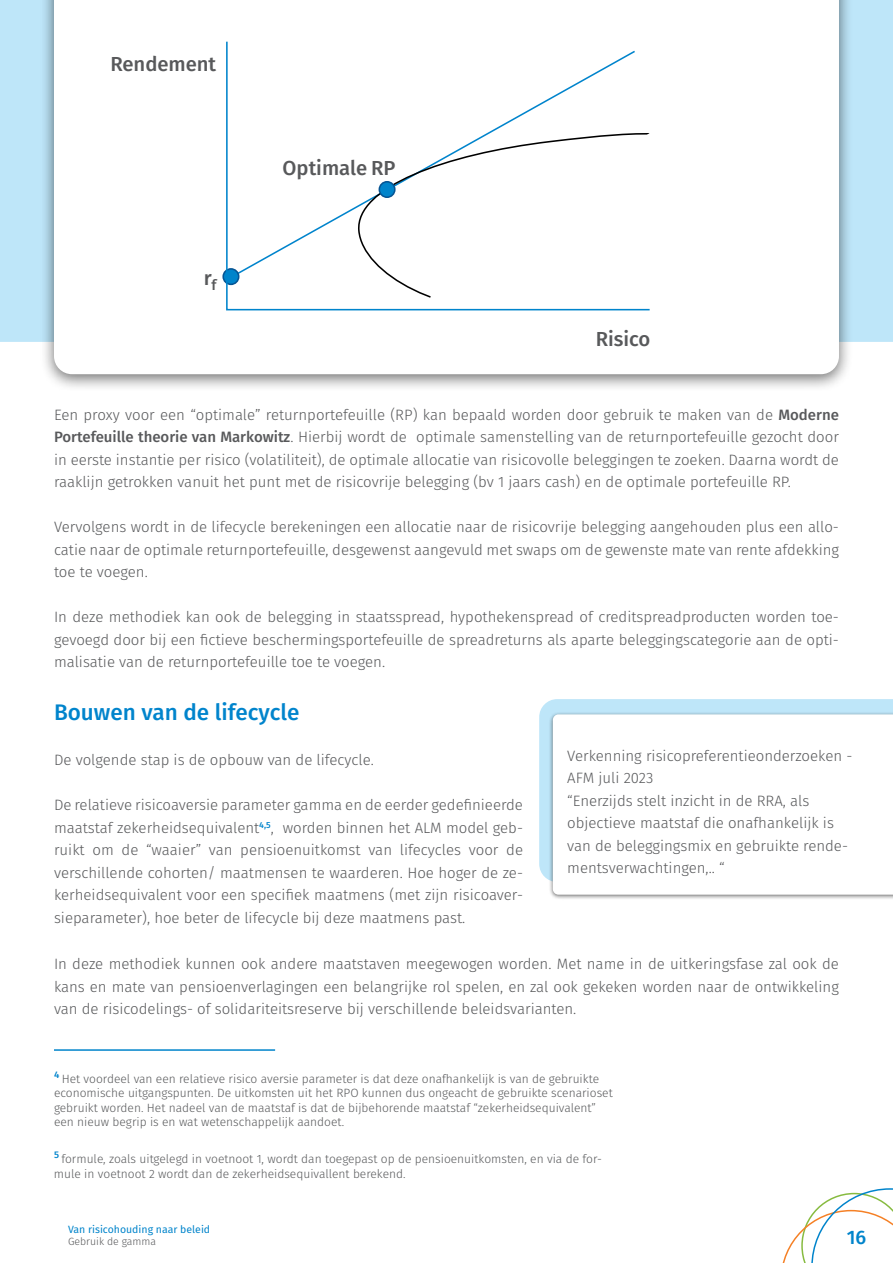
<style>
.page{position:relative;width:893px;height:1263px;background:#fff}
.page>*{position:absolute;margin:0;border:0;box-sizing:border-box;transform-origin:0 0}
.t1{font:500 22.5px "Fira Sans";color:#0084cc}
.t2{font:500 20.25px "Fira Sans";letter-spacing:-.005em;color:#58595b}
.t3{font:500 19.5px "Fira Sans";color:#0084cb}
.t4{font:300 15px/22.5px "Fira Sans";color:#58595b;text-align:justify}
.t5{font:300 12px/14.4px "Fira Sans";color:#58595b}
.t6{font:10.5px "Fira Sans";color:#0084cb}
.t7{font:300 10.5px "Fira Sans";color:#58595b}
.t8{font:500 9.6px "Fira Sans";color:#0084cc}
.s1{font-weight:500}
</style>
<div class="page">
<svg style="left:782px;top:1188px;width:111px;height:75px"></svg>
<div style="left:539px;top:699px;width:354px;height:180px;background:#bee6f9"></div>
<div style="left:0;top:0;width:893px;height:342px;background:#bee6f9"></div>
<div style="left:40px;top:0;width:813px;height:393px;background:#000;opacity:.55"></div>
<svg style="left:54px;top:0;width:785px;height:374px"></svg>
<hr style="left:54px;top:1049px;width:221px;height:2px;background:#0084cb">
<div style="left:222px;top:268px;width:17px;height:17px;border:2px solid #065594;border-radius:50%"></div>
<svg style="left:414px;top:127px;width:306px;height:212px"></svg>
<svg style="left:225px;top:40px;width:426px;height:271px"></svg>
<div style="left:379px;top:182px;width:16px;height:15px;background:#0084cb;border-radius:50%"></div>
<div style="left:379px;top:181px;width:17px;height:17px;border:2px solid #065594;border-radius:50%"></div>
<div style="left:548px;top:711px;width:345px;height:189px;background:#000;opacity:.55"></div>
<svg style="left:553px;top:714px;width:340px;height:181px"></svg>
<h2 class="t2" style="left:111px;top:48px;width:107px">Rendement</h2>
<h2 class="t2" style="left:204px;top:261px;width:14px">r<sub>f</sub></h2>
<h2 class="t2" style="left:283px;top:152px;width:114px">Optimale RP</h2>
<h2 class="t2" style="left:596px;top:323px;width:56px">Risico</h2>
<p class="t4" style="left:54px;top:403px;width:786px">Een proxy voor een “optimale” returnportefeuille (RP) kan bepaald worden door gebruik te maken van de <span class="s1">Moderne Portefeuille theorie van Markowitz</span>. Hierbij wordt de optimale samenstelling van de returnportefeuille gezocht door in eerste instantie per risico (volatiliteit), de optimale allocatie van risicovolle beleggingen te zoeken. Daarna wordt de raaklijn getrokken vanuit het punt met de risicovrije belegging (bv 1 jaars cash) en de optimale portefeuille RP.</p>
<p class="t4" style="left:54px;top:516px;width:786px">Vervolgens wordt in de lifecycle berekeningen een allocatie naar de risicovrije belegging aangehouden plus een allo&shy;catie naar de optimale returnportefeuille, desgewenst aangevuld met swaps om de gewenste mate van rente afdekking toe te voegen.</p>
<p class="t4" style="left:54px;top:606px;width:786px">In deze methodiek kan ook de belegging in staatsspread, hypothekenspread of creditspreadproducten worden toe&shy;gevoegd door bij een fictieve beschermingsportefeuille de spreadreturns als aparte beleggingscategorie aan de opti&shy;malisatie van de returnportefeuille toe te voegen.</p>
<h1 class="t1" style="left:54px;top:694px;width:247px">Bouwen van de lifecycle</h1>
<p class="t4" style="left:54px;top:749px;width:321px">De volgende stap is de opbouw van de lifecycle.</p>
<p class="t4" style="left:54px;top:794px;width:471px">De relatieve risicoaversie parameter gamma en de eerder gedefinieerde maatstaf zekerheidsequivalent<sup>4,5</sup>, worden binnen het ALM model geb&shy;ruikt om de “waaier” van pensioenuitkomst van lifecycles voor de verschillende cohorten/ maatmensen te waarderen. Hoe hoger de ze&shy;kerheidsequivalent voor een specifiek maatmens (met zijn risicoaver&shy;sieparameter), hoe beter de lifecycle bij deze maatmens past.</p>
<p class="t4" style="left:567px;top:744px;width:287px;text-align:left">Verkenning risicopreferentieonderzoeken - AFM juli 2023<br>“Enerzijds stelt inzicht in de RRA, als objectieve maatstaf die onafhankelijk is van de beleggingsmix en gebruikte rende&shy;mentsverwachtingen,.. “</p>
<p class="t4" style="left:54px;top:953px;width:786px">In deze methodiek kunnen ook andere maatstaven meegewogen worden. Met name in de uitkeringsfase zal ook de kans en mate van pensioenverlagingen een belangrijke rol spelen, en zal ook gekeken worden naar de ontwikkeling van de risicodelings- of solidariteitsreserve bij verschillende beleidsvarianten.</p>
<p class="t8" style="left:54px;top:1066px;width:7px">4</p>
<p class="t5" style="left:54px;top:1071px;width:560px;text-indent:8px">Het voordeel van een relatieve risico aversie parameter is dat deze onafhankelijk is van de gebruikte economische uitgangspunten. De uitkomsten uit het RPO kunnen dus ongeacht de gebruikte scenarioset gebruikt worden. Het nadeel van de maatstaf is dat de bijbehorende maatstaf “zekerheidsequivalent” een nieuw begrip is en wat wetenschappelijk aandoet.</p>
<p class="t8" style="left:54px;top:1146px;width:7px">5</p>
<p class="t5" style="left:54px;top:1152px;width:549px;text-indent:7px">formule, zoals uitgelegd in voetnoot 1, wordt dan toegepast op de pensioenuitkomsten, en via de for&shy;mule in voetnoot 2 wordt dan de zekerheidsequivallent berekend.</p>
<p class="t6" style="left:68px;top:1221px;width:144px">Van risicohouding naar beleid</p>
<p class="t7" style="left:68px;top:1234px;width:90px">Gebruik de gamma</p>
<h3 class="t3" style="left:847px;top:1221px;width:21px">16</h3>
</div>
